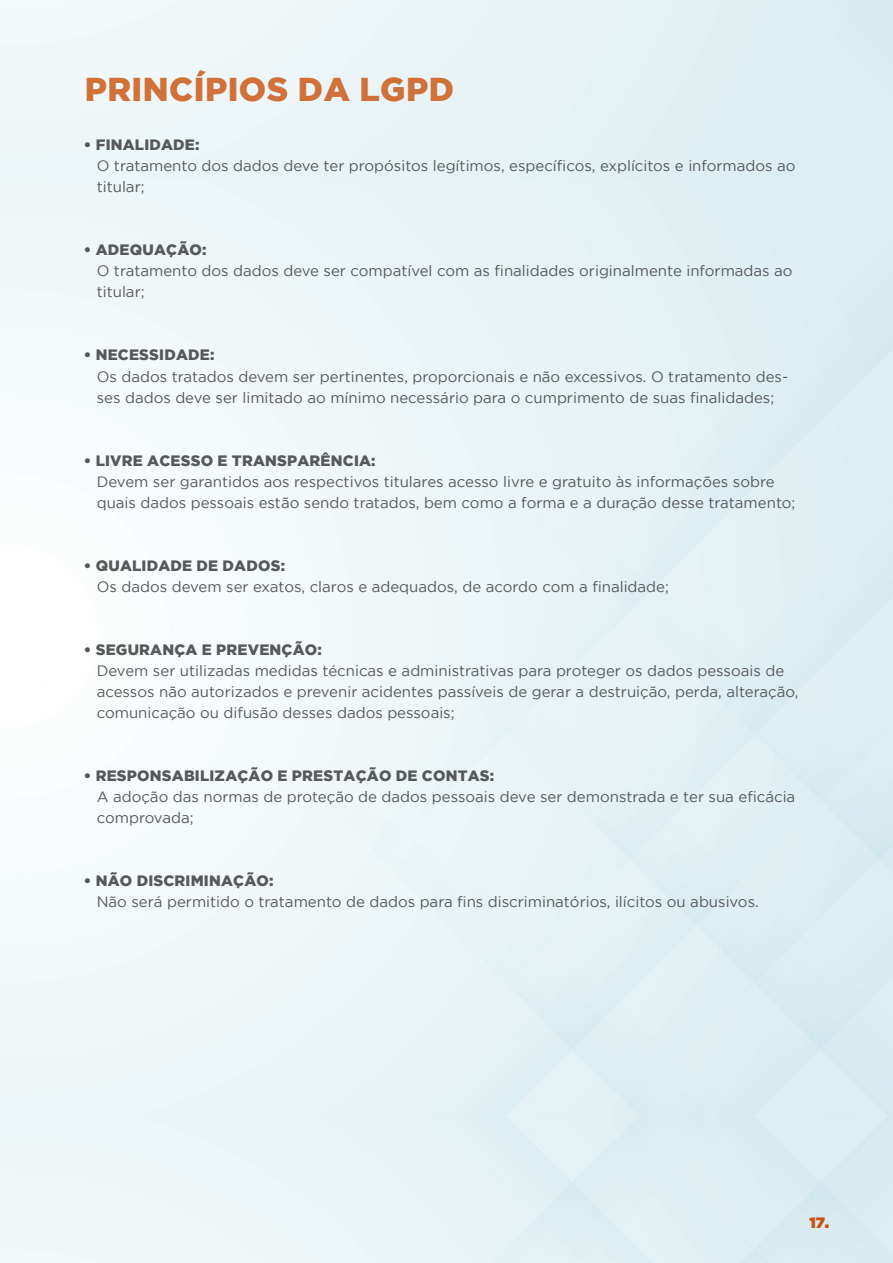
<style>
.page{position:relative;width:893px;height:1263px;background:#fff}
.page>*{position:absolute;margin:0;border:0;box-sizing:border-box;transform-origin:0 0}
.TEXTO_DESTAQUE{font:900 33px "Gotham";letter-spacing:.015em;color:#d1713a}
.TEXTO{font:15px/21px "Gotham";color:#57585a}
.TEXTO_DESTAQUE_AZUL{font:900 15px "Gotham";letter-spacing:.015em;color:#57585a}
.TEXTO_DESTAQUE-2{font:900 15px "Gotham";letter-spacing:.015em;color:#57585a}
.t1{font:15px "Gotham Ultra";color:#c75318}
</style>
<div class="page">
<p class="TEXTO_DESTAQUE" style="left:85px;top:70px;width:371px">PRINCÍPIOS DA LGPD</p>
<p class="TEXTO_DESTAQUE-2" style="left:84px;top:136px;width:117px">• FINALIDADE:</p>
<p class="TEXTO" style="left:97px;top:155px;width:700px">O tratamento dos dados deve ter propósitos legítimos, específicos, explícitos e informados ao titular;</p>
<p class="TEXTO_DESTAQUE_AZUL" style="left:84px;top:241px;width:124px">• ADEQUAÇÃO:</p>
<p class="TEXTO" style="left:97px;top:260px;width:697px">O tratamento dos dados deve ser compatível com as finalidades originalmente informadas ao titular;</p>
<p class="TEXTO_DESTAQUE_AZUL" style="left:84px;top:346px;width:132px">• NECESSIDADE:</p>
<p class="TEXTO" style="left:97px;top:365px;width:693px">Os dados tratados devem ser pertinentes, proporcionais e não excessivos. O tratamento des&shy;ses dados deve ser limitado ao mínimo necessário para o cumprimento de suas finalidades;</p>
<p class="TEXTO_DESTAQUE_AZUL" style="left:84px;top:451px;width:293px">• LIVRE ACESSO E TRANSPARÊNCIA:</p>
<p class="TEXTO" style="left:97px;top:470px;width:700px">Devem ser garantidos aos respectivos titulares acesso livre e gratuito às informações sobre quais dados pessoais estão sendo tratados, bem como a forma e a duração desse tratamento;</p>
<p class="TEXTO_DESTAQUE_AZUL" style="left:84px;top:556px;width:203px">• QUALIDADE DE DADOS:</p>
<p class="TEXTO" style="left:97px;top:575px;width:574px">Os dados devem ser exatos, claros e adequados, de acordo com a finalidade;</p>
<p class="TEXTO_DESTAQUE_AZUL" style="left:84px;top:640px;width:239px">• SEGURANÇA E PREVENÇÃO:</p>
<p class="TEXTO" style="left:97px;top:659px;width:703px">Devem ser utilizadas medidas técnicas e administrativas para proteger os dados pessoais de acessos não autorizados e prevenir acidentes passíveis de gerar a destruição, perda, alteração, comunicação ou difusão desses dados pessoais;</p>
<p class="TEXTO_DESTAQUE_AZUL" style="left:84px;top:766px;width:412px">• RESPONSABILIZAÇÃO E PRESTAÇÃO DE CONTAS:</p>
<p class="TEXTO" style="left:97px;top:785px;width:700px">A adoção das normas de proteção de dados pessoais deve ser demonstrada e ter sua eficácia comprovada;</p>
<p class="TEXTO_DESTAQUE_AZUL" style="left:84px;top:871px;width:191px">• NÃO DISCRIMINAÇÃO:</p>
<p class="TEXTO" style="left:97px;top:890px;width:664px">Não será permitido o tratamento de dados para fins discriminatórios, ilícitos ou abusivos.</p>
<p class="t1" style="left:809px;top:1213px;width:21px">17.</p>
</div>
